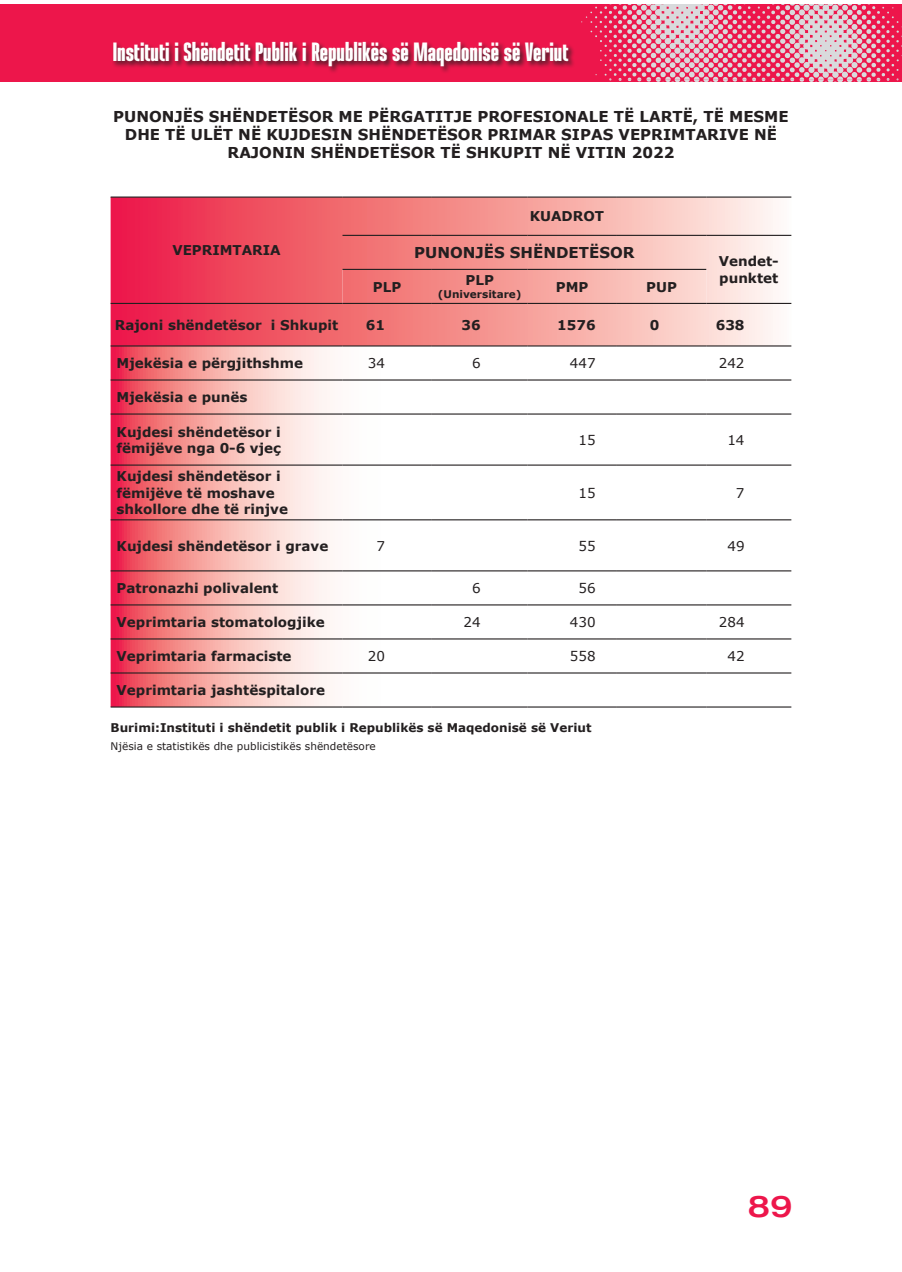
<style>
.page{position:relative;width:902px;height:1272px;background:#fff}
.page>*{position:absolute;margin:0;border:0;box-sizing:border-box;transform-origin:0 0}
.t1{font:500 expanded 30px "Helvetica Neue LT Pro";color:#ed164b}
.t2{font:900 26.4px "Ristretto Pro";color:#fff}
.t3{font:700 15px/18px "Verdana";color:#231f20;text-align:center}
.t4{font:700 13.5px/16.2px "Verdana";color:#231f20}
.t5{font:13.5px "Verdana";color:#231f20}
.t6{font:700 12px "Verdana";color:#231f20}
.t7{font:10.5px "Verdana";color:#231f20}
.t8{font:700 10.5px "Verdana";color:#231f20}
</style>
<div class="page">
<div style="left:6px;top:4px;width:895px;height:77px;background:#ed164b"></div>
<svg style="left:581px;top:4px;width:318px;height:77px"></svg>
<div style="left:0;top:4px;width:6px;height:77px;background:#ed164b"></div>
<div style="left:112px;top:40px;width:463px;height:33px;background:#231f20;opacity:.75"></div>
<svg style="left:111px;top:198px;width:680px;height:147px;background:#f3868d"></svg>
<svg style="left:342px;top:270px;width:364px;height:33px;background:#f5a09c"></svg>
<svg style="left:111px;top:346px;width:680px;height:360px"></svg>
<hr style="left:111px;top:196px;width:231px;height:2px;background:#231f20">
<hr style="left:342px;top:196px;width:90px;height:2px;background:#231f20">
<hr style="left:432px;top:196px;width:95px;height:2px;background:#231f20">
<hr style="left:527px;top:196px;width:90px;height:2px;background:#231f20">
<hr style="left:617px;top:196px;width:89px;height:2px;background:#231f20">
<hr style="left:706px;top:196px;width:85px;height:2px;background:#231f20">
<hr style="left:342px;top:269px;width:90px;height:1px;background:#231f20">
<hr style="left:432px;top:269px;width:95px;height:1px;background:#231f20">
<hr style="left:527px;top:269px;width:90px;height:1px;background:#231f20">
<hr style="left:617px;top:269px;width:89px;height:1px;background:#231f20">
<hr style="left:342px;top:303px;width:90px;height:1px;background:#231f20">
<hr style="left:432px;top:303px;width:95px;height:1px;background:#231f20">
<hr style="left:527px;top:303px;width:90px;height:1px;background:#231f20">
<hr style="left:617px;top:303px;width:89px;height:1px;background:#231f20">
<hr style="left:111px;top:303px;width:231px;height:1px;background:#231f20">
<hr style="left:342px;top:235px;width:90px;height:1px;background:#231f20">
<hr style="left:432px;top:235px;width:95px;height:1px;background:#231f20">
<hr style="left:527px;top:235px;width:90px;height:1px;background:#231f20">
<hr style="left:617px;top:235px;width:89px;height:1px;background:#231f20">
<hr style="left:706px;top:235px;width:85px;height:1px;background:#231f20">
<hr style="left:706px;top:303px;width:85px;height:1px;background:#231f20">
<hr style="left:111px;top:464px;width:231px;height:1px;background:#231f20">
<hr style="left:342px;top:464px;width:90px;height:1px;background:#231f20">
<hr style="left:432px;top:464px;width:95px;height:1px;background:#231f20">
<hr style="left:527px;top:464px;width:90px;height:1px;background:#231f20">
<hr style="left:617px;top:464px;width:89px;height:1px;background:#231f20">
<hr style="left:706px;top:464px;width:85px;height:1px;background:#231f20">
<hr style="left:111px;top:519px;width:231px;height:1px;background:#231f20">
<hr style="left:342px;top:519px;width:90px;height:1px;background:#231f20">
<hr style="left:432px;top:519px;width:95px;height:1px;background:#231f20">
<hr style="left:527px;top:519px;width:90px;height:1px;background:#231f20">
<hr style="left:617px;top:519px;width:89px;height:1px;background:#231f20">
<hr style="left:706px;top:519px;width:85px;height:1px;background:#231f20">
<hr style="left:111px;top:570px;width:231px;height:1px;background:#231f20">
<hr style="left:342px;top:570px;width:90px;height:1px;background:#231f20">
<hr style="left:432px;top:570px;width:95px;height:1px;background:#231f20">
<hr style="left:527px;top:570px;width:90px;height:1px;background:#231f20">
<hr style="left:617px;top:570px;width:89px;height:1px;background:#231f20">
<hr style="left:706px;top:570px;width:85px;height:1px;background:#231f20">
<hr style="left:111px;top:604px;width:231px;height:1px;background:#231f20">
<hr style="left:342px;top:604px;width:90px;height:1px;background:#231f20">
<hr style="left:432px;top:604px;width:95px;height:1px;background:#231f20">
<hr style="left:527px;top:604px;width:90px;height:1px;background:#231f20">
<hr style="left:617px;top:604px;width:89px;height:1px;background:#231f20">
<hr style="left:706px;top:604px;width:85px;height:1px;background:#231f20">
<hr style="left:111px;top:638px;width:231px;height:1px;background:#231f20">
<hr style="left:342px;top:638px;width:90px;height:1px;background:#231f20">
<hr style="left:432px;top:638px;width:95px;height:1px;background:#231f20">
<hr style="left:527px;top:638px;width:90px;height:1px;background:#231f20">
<hr style="left:617px;top:638px;width:89px;height:1px;background:#231f20">
<hr style="left:706px;top:638px;width:85px;height:1px;background:#231f20">
<hr style="left:111px;top:672px;width:231px;height:1px;background:#231f20">
<hr style="left:342px;top:672px;width:90px;height:1px;background:#231f20">
<hr style="left:432px;top:672px;width:95px;height:1px;background:#231f20">
<hr style="left:527px;top:672px;width:90px;height:1px;background:#231f20">
<hr style="left:617px;top:672px;width:89px;height:1px;background:#231f20">
<hr style="left:706px;top:672px;width:85px;height:1px;background:#231f20">
<hr style="left:111px;top:706px;width:231px;height:1px;background:#231f20">
<hr style="left:342px;top:706px;width:90px;height:1px;background:#231f20">
<hr style="left:432px;top:706px;width:95px;height:1px;background:#231f20">
<hr style="left:527px;top:706px;width:90px;height:1px;background:#231f20">
<hr style="left:617px;top:706px;width:89px;height:1px;background:#231f20">
<hr style="left:706px;top:706px;width:85px;height:1px;background:#231f20">
<hr style="left:111px;top:345px;width:231px;height:1px;background:#231f20">
<hr style="left:342px;top:345px;width:90px;height:1px;background:#231f20">
<hr style="left:432px;top:345px;width:95px;height:1px;background:#231f20">
<hr style="left:527px;top:345px;width:90px;height:1px;background:#231f20">
<hr style="left:617px;top:345px;width:89px;height:1px;background:#231f20">
<hr style="left:706px;top:345px;width:85px;height:1px;background:#231f20">
<hr style="left:111px;top:379px;width:231px;height:1px;background:#231f20">
<hr style="left:342px;top:379px;width:90px;height:1px;background:#231f20">
<hr style="left:432px;top:379px;width:95px;height:1px;background:#231f20">
<hr style="left:527px;top:379px;width:90px;height:1px;background:#231f20">
<hr style="left:617px;top:379px;width:89px;height:1px;background:#231f20">
<hr style="left:706px;top:379px;width:85px;height:1px;background:#231f20">
<hr style="left:111px;top:413px;width:231px;height:1px;background:#231f20">
<hr style="left:342px;top:413px;width:90px;height:1px;background:#231f20">
<hr style="left:432px;top:413px;width:95px;height:1px;background:#231f20">
<hr style="left:527px;top:413px;width:90px;height:1px;background:#231f20">
<hr style="left:617px;top:413px;width:89px;height:1px;background:#231f20">
<hr style="left:706px;top:413px;width:85px;height:1px;background:#231f20">
<h2 class="t2" style="left:113px;top:36px;width:457px">Instituti i Shëndetit Publik i Republikës së Maqedonisë së Veriut</h2>
<p class="t3" style="left:113px;top:107px;width:677px">PUNONJËS SHËNDETËSOR ME PËRGATITJE PROFESIONALE TË LARTË, TË MESME<br>DHE TË ULËT NË KUJDESIN SHËNDETËSOR PRIMAR SIPAS VEPRIMTARIVE NË<br>RAJONIN SHËNDETËSOR TË SHKUPIT NË VITIN 2022</p>
<p class="t4" style="left:172px;top:242px;width:110px">VEPRIMTARIA</p>
<p class="t4" style="left:373px;top:278px;width:30px">PLP</p>
<p class="t4" style="left:529px;top:208px;width:76px">KUADROT</p>
<p class="t3" style="left:414px;top:243px;width:222px">PUNONJËS SHËNDETËSOR</p>
<p class="t4" style="left:465px;top:272px;width:30px">PLP</p>
<p class="t8" style="left:437px;top:287px;width:85px">(Universitare)</p>
<p class="t4" style="left:556px;top:278px;width:34px">PMP</p>
<p class="t4" style="left:646px;top:278px;width:32px">PUP</p>
<p class="t4" style="left:718px;top:253px;width:61px">Vendet&shy;punktet</p>
<p class="t4" style="left:115px;top:316px;width:225px">Rajoni shëndetësor i Shkupit</p>
<p class="t4" style="left:366px;top:316px;width:21px">61</p>
<p class="t4" style="left:461px;top:316px;width:21px">36</p>
<p class="t4" style="left:557px;top:316px;width:40px">1576</p>
<p class="t4" style="left:649px;top:316px;width:11px">0</p>
<p class="t4" style="left:715px;top:316px;width:30px">638</p>
<p class="t4" style="left:117px;top:355px;width:188px">Mjekësia e përgjithshme</p>
<p class="t5" style="left:368px;top:354px;width:19px">34</p>
<p class="t5" style="left:472px;top:354px;width:10px">6</p>
<p class="t5" style="left:570px;top:354px;width:27px">447</p>
<p class="t5" style="left:718px;top:354px;width:27px">242</p>
<p class="t4" style="left:117px;top:389px;width:132px">Mjekësia e punës</p>
<p class="t4" style="left:117px;top:423px;width:166px">Kujdesi shëndetësor i fëmijëve nga 0-6 vjeç</p>
<p class="t5" style="left:578px;top:431px;width:19px">15</p>
<p class="t5" style="left:727px;top:431px;width:19px">14</p>
<p class="t4" style="left:117px;top:468px;width:173px">Kujdesi shëndetësor i fëmijëve të moshave shkollore dhe të rinjve</p>
<p class="t5" style="left:578px;top:484px;width:19px">15</p>
<p class="t5" style="left:736px;top:484px;width:10px">7</p>
<p class="t4" style="left:117px;top:537px;width:213px">Kujdesi shëndetësor i grave</p>
<p class="t5" style="left:376px;top:537px;width:10px">7</p>
<p class="t5" style="left:578px;top:537px;width:19px">55</p>
<p class="t5" style="left:727px;top:537px;width:19px">49</p>
<p class="t4" style="left:117px;top:579px;width:163px">Patronazhi polivalent</p>
<p class="t5" style="left:472px;top:579px;width:10px">6</p>
<p class="t5" style="left:578px;top:579px;width:19px">56</p>
<p class="t4" style="left:117px;top:613px;width:210px">Veprimtaria stomatologjike</p>
<p class="t5" style="left:463px;top:613px;width:19px">24</p>
<p class="t5" style="left:570px;top:613px;width:27px">430</p>
<p class="t5" style="left:718px;top:613px;width:27px">284</p>
<p class="t4" style="left:117px;top:647px;width:176px">Veprimtaria farmaciste</p>
<p class="t5" style="left:368px;top:647px;width:19px">20</p>
<p class="t5" style="left:570px;top:647px;width:27px">558</p>
<p class="t5" style="left:727px;top:647px;width:19px">42</p>
<p class="t4" style="left:117px;top:681px;width:210px">Veprimtaria jashtëspitalore</p>
<p class="t6" style="left:111px;top:720px;width:482px">Burimi:Instituti i shëndetit publik i Republikës së Maqedonisë së Veriut</p>
<p class="t7" style="left:111px;top:739px;width:266px">Njësia e statistikës dhe publicistikës shëndetësore</p>
<h1 class="t1" style="left:747px;top:1187px;width:46px">89</h1>
</div>
